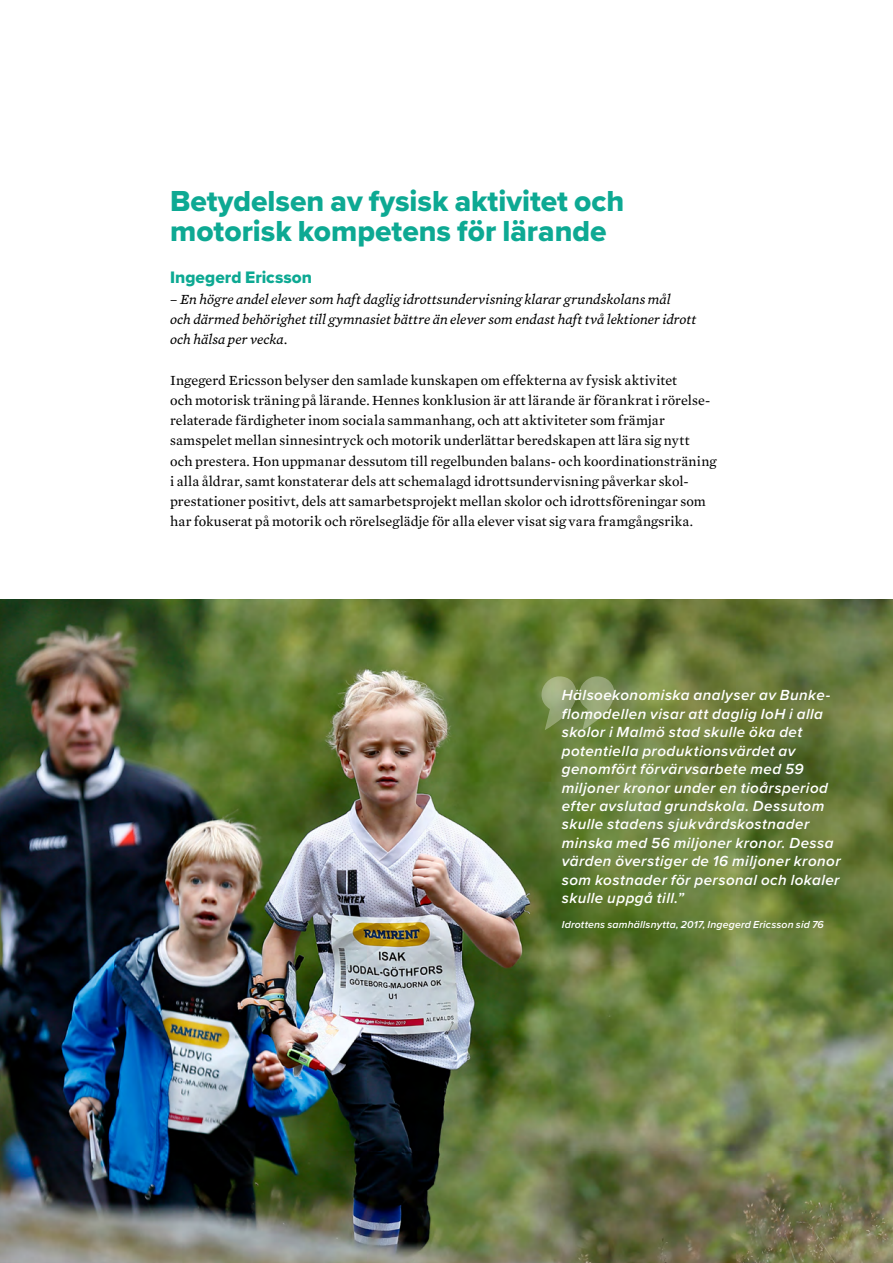
<style>
.page{position:relative;width:893px;height:1263px;background:#fff}
.page>*{position:absolute;margin:0;border:0;box-sizing:border-box;transform-origin:0 0}
.t1{font:30px/30px "Proxima Nova Extrabld";color:#0da993}
.t2{font:17.25px "Proxima Nova Extrabld";color:#0da993}
.t3{font:italic 600 15.15px/18.5px "Proxima Nova";letter-spacing:.03em;color:#fff}
.t4{font:14.25px/20.2px "Mercury Text G2";letter-spacing:.005em;color:#000}
.t5{font:italic 14.25px/20.2px "Mercury Text G3";letter-spacing:.005em;color:#000}
.t6{font:italic 600 10.5px "Proxima Nova";letter-spacing:.015em;color:#fff}
</style>
<div class="page">
<img style="left:0;top:600px;width:893px;height:663px">
<svg style="left:541px;top:676px;width:74px;height:54px"></svg>
<h1 class="t1" style="left:170px;top:185px;width:456px">Betydelsen av fysisk aktivitet och motorisk kompetens för lärande</h1>
<p class="t2" style="left:170px;top:265px;width:143px">Ingegerd Ericsson</p>
<p class="t5" style="left:170px;top:289px;width:528px">– En högre andel elever som haft daglig idrottsundervisning klarar grundskolans mål<br>och därmed behörighet till gymnasiet bättre än elever som endast haft två lektioner idrott och hälsa per vecka.</p>
<p class="t4" style="left:170px;top:370px;width:548px">Ingegerd Ericsson belyser den samlade kunskapen om effekterna av fysisk aktivitet<br>och motorisk träning på lärande. Hennes konklusion är att lärande är förankrat i rörelse&shy;relaterade färdigheter inom sociala sammanhang, och att aktiviteter som främjar samspelet mellan sinnesintryck och motorik underlättar beredskapen att lära sig nytt<br>och prestera. Hon uppmanar dessutom till regelbunden balans- och koordinationsträning i alla åldrar, samt konstaterar dels att schemalagd idrottsundervisning påverkar skol&shy;prestationer positivt, dels att samarbetsprojekt mellan skolor och idrottsföreningar som har fokuserat på motorik och rörelseglädje för alla elever visat sig vara framgångsrika.</p>
<p class="t3" style="left:562px;top:686px;width:280px">Hälsoekonomiska analyser av Bunke&shy;flomodellen visar att daglig IoH i alla skolor i Malmö stad skulle öka det potentiella produktionsvärdet av genomfört förvärvsarbete med 59 miljoner kronor under en tioårsperiod efter avslutad grundskola. Dessutom skulle stadens sjukvårdskostnader minska med 56 miljoner kronor. Dessa värden överstiger de 16 miljoner kronor som kostnader för personal och lokaler skulle uppgå till.”</p>
<p class="t6" style="left:562px;top:917px;width:264px">Idrottens samhällsnytta, 2017, Ingegerd Ericsson sid 76</p>
</div>
